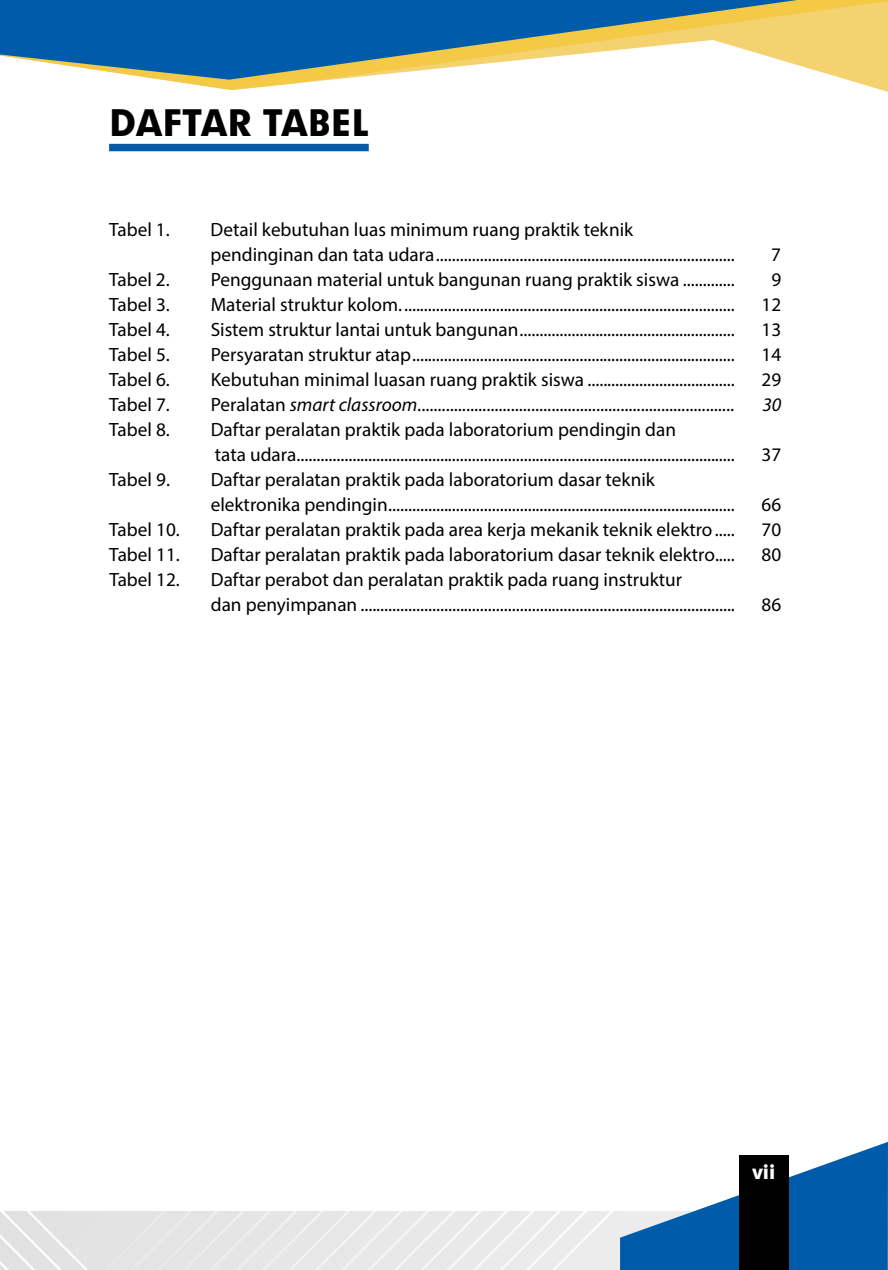
<style>
.page{position:relative;width:888px;height:1270px;background:#fff}
.page>*{position:absolute;margin:0;border:0;box-sizing:border-box;transform-origin:0 0}
.t1{font:900 35px "Geometrix";color:#000}
.t2{font:19.25px/25px "Myriad Pro";color:#000}
.t3{font:italic 19.25px "Myriad Pro";color:#000}
.t4{font:900 19.25px "Geometrix";color:#fff}
.s1{font-style:normal}
</style>
<div class="page">
<img style="left:0;top:1211px;width:620px;height:59px">
<svg style="left:620px;top:1142px;width:268px;height:128px"></svg>
<svg style="left:165px;top:0;width:723px;height:90px"></svg>
<svg style="left:0;top:0;width:797px;height:80px;fill:#005cab"></svg>
<div style="left:739px;top:1156px;width:50px;height:114px;background:#000"></div>
<div style="left:109px;top:144px;width:260px;height:7px;background:#005cab"></div>
<h1 class="t1" style="left:109px;top:99px;width:261px">DAFTAR TABEL</h1>
<p class="t2" style="left:109px;top:217px;width:62px">Tabel 1.</p>
<p class="t2" style="left:211px;top:217px;width:526px">Detail kebutuhan luas minimum ruang praktik teknik pendinginan dan tata udara...........................................................................</p>
<p class="t2" style="left:771px;top:242px;width:11px">7</p>
<p class="t2" style="left:109px;top:267px;width:62px">Tabel 2.</p>
<p class="t2" style="left:211px;top:267px;width:526px">Penggunaan material untuk bangunan ruang praktik siswa .............</p>
<p class="t2" style="left:771px;top:267px;width:11px">9</p>
<p class="t2" style="left:109px;top:292px;width:62px">Tabel 3.</p>
<p class="t2" style="left:211px;top:292px;width:526px">Material struktur kolom....................................................................................</p>
<p class="t2" style="left:761px;top:292px;width:21px">12</p>
<p class="t2" style="left:109px;top:317px;width:62px">Tabel 4.</p>
<p class="t2" style="left:211px;top:317px;width:526px">Sistem struktur lantai untuk bangunan......................................................</p>
<p class="t2" style="left:761px;top:317px;width:21px">13</p>
<p class="t2" style="left:109px;top:342px;width:62px">Tabel 5.</p>
<p class="t2" style="left:211px;top:342px;width:526px">Persyaratan struktur atap.................................................................................</p>
<p class="t2" style="left:761px;top:342px;width:21px">14</p>
<p class="t2" style="left:109px;top:367px;width:62px">Tabel 6.</p>
<p class="t2" style="left:211px;top:367px;width:526px">Kebutuhan minimal luasan ruang praktik siswa .....................................</p>
<p class="t2" style="left:761px;top:367px;width:21px">29</p>
<p class="t2" style="left:109px;top:392px;width:62px">Tabel 7.</p>
<p class="t3" style="left:211px;top:393px;width:526px"><span class="s1">Peralatan</span> smart classroom..............................................................................</p>
<p class="t3" style="left:762px;top:393px;width:20px">30</p>
<p class="t2" style="left:109px;top:417px;width:62px">Tabel 8.</p>
<p class="t2" style="left:211px;top:417px;width:526px">Daftar peralatan praktik pada laboratorium pendingin dan<br>tata udara..............................................................................................................</p>
<p class="t2" style="left:762px;top:442px;width:21px">37</p>
<p class="t2" style="left:109px;top:467px;width:62px">Tabel 9.</p>
<p class="t2" style="left:211px;top:467px;width:526px">Daftar peralatan praktik pada laboratorium dasar teknik elektronika pendingin.......................................................................................</p>
<p class="t2" style="left:762px;top:492px;width:21px">66</p>
<p class="t2" style="left:109px;top:517px;width:72px">Tabel 10.</p>
<p class="t2" style="left:211px;top:517px;width:526px">Daftar peralatan praktik pada area kerja mekanik teknik elektro.....</p>
<p class="t2" style="left:762px;top:517px;width:21px">70</p>
<p class="t2" style="left:109px;top:542px;width:72px">Tabel 11.</p>
<p class="t2" style="left:211px;top:542px;width:526px">Daftar peralatan praktik pada laboratorium dasar teknik elektro.....</p>
<p class="t2" style="left:762px;top:542px;width:21px">80</p>
<p class="t2" style="left:109px;top:567px;width:72px">Tabel 12.</p>
<p class="t2" style="left:211px;top:567px;width:526px">Daftar perabot dan peralatan praktik pada ruang instruktur<br>dan penyimpanan ..............................................................................................</p>
<p class="t2" style="left:762px;top:592px;width:21px">86</p>
<p class="t4" style="left:753px;top:1159px;width:24px">vii</p>
</div>
